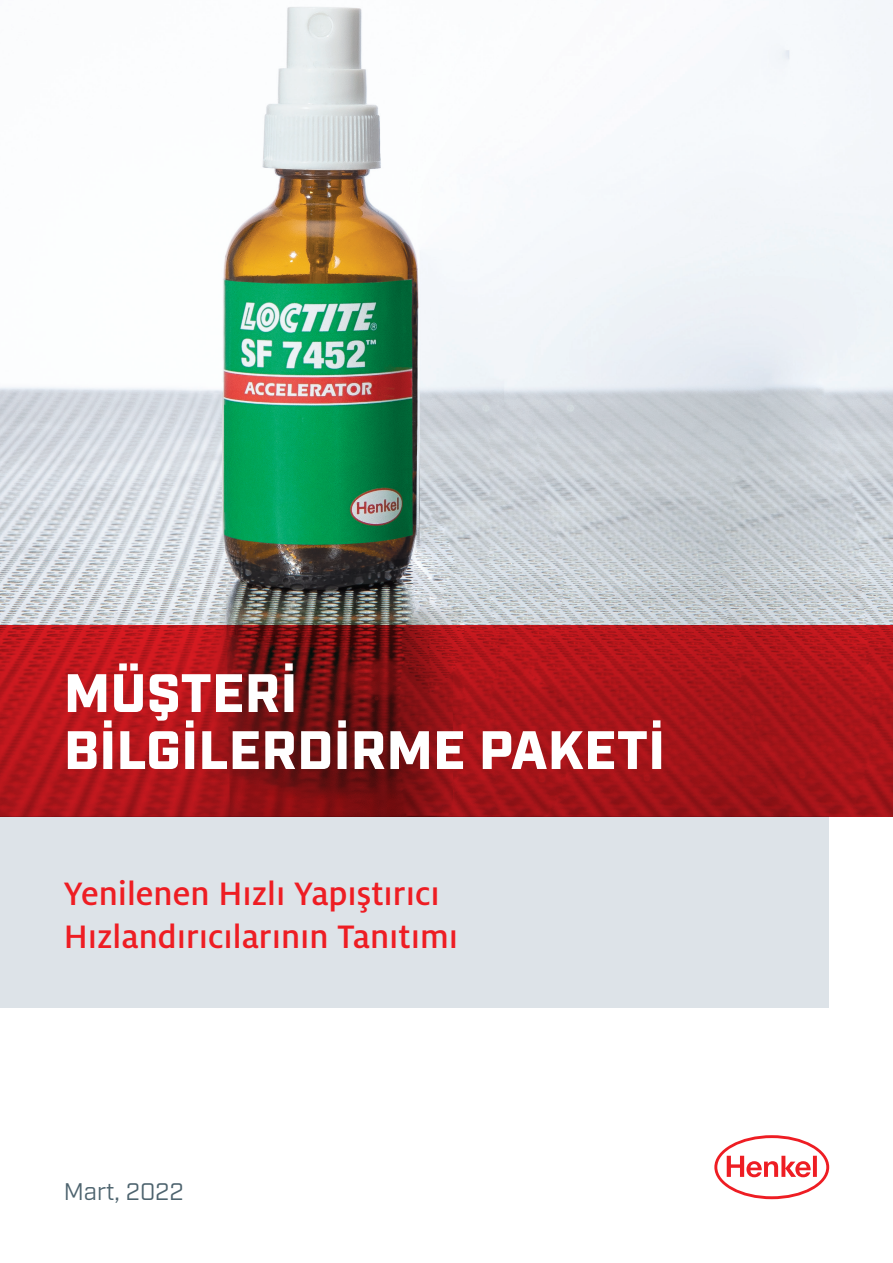
<style>
.page{position:relative;width:893px;height:1263px;background:#fff}
.page>*{position:absolute;margin:0;border:0;box-sizing:border-box;transform-origin:0 0}
.Title_Head{font:900 54px/57px "Industry";letter-spacing:.01em;color:#fff}
.Title_Subhead{font:500 36px "Henkel Milo";color:#ee1d23}
.Date{font:24px "Industry";color:#4d636e}
</style>
<div class="page">
<svg style="left:714px;top:1135px;width:115px;height:64px"></svg>
<img style="left:0;top:0;width:893px;height:625px">
<svg style="left:0;top:625px;width:893px;height:191px;background:#9f1418"></svg>
<div style="left:0;top:816px;width:829px;height:192px;background:#dde3e8"></div>
<p class="Title_Head" style="left:64px;top:668px;width:602px">MÜŞTERI<br>BILGILERDIRME PAKETI</p>
<p class="Title_Subhead" style="left:64px;top:874px;width:377px">Yenilenen Hızlı Yapıştırıcı</p>
<p class="Title_Subhead" style="left:64px;top:917px;width:396px">Hızlandırıcılarının Tanıtımı</p>
<p class="Date" style="left:64px;top:1177px;width:122px">Mart, 2022</p>
</div>
